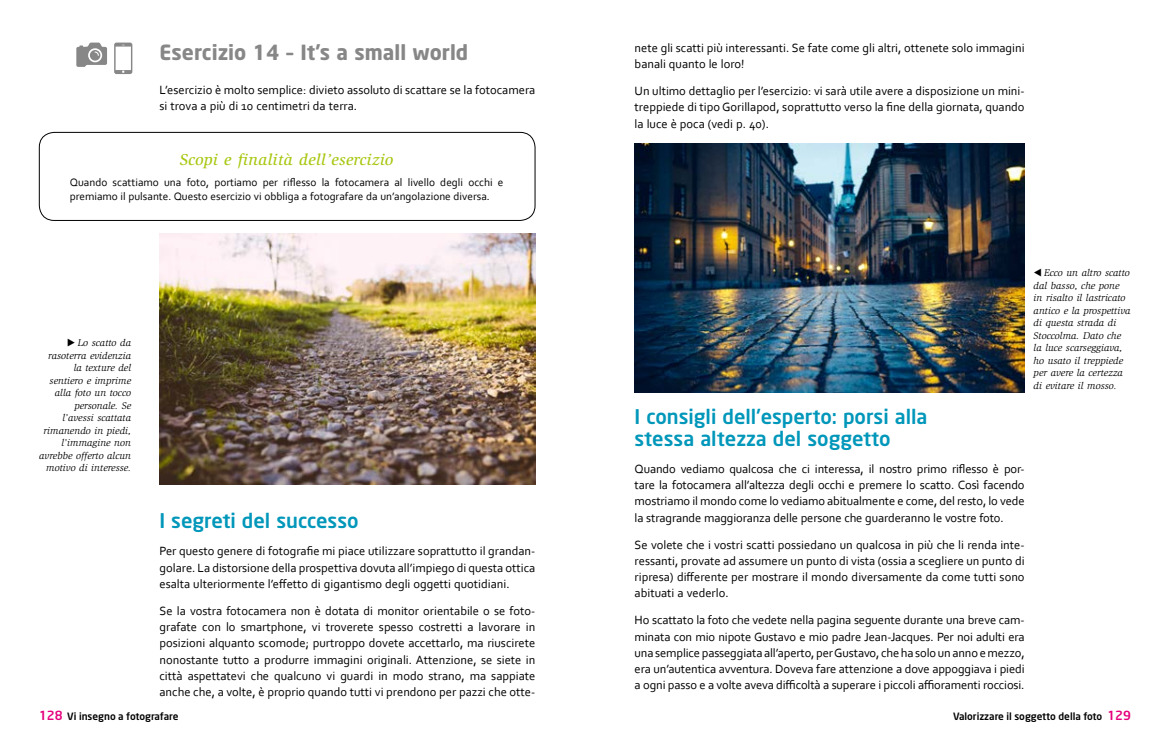
<style>
.page{position:relative;width:1170px;height:745px;background:#fff}
.page>*{position:absolute;margin:0;border:0;box-sizing:border-box;transform-origin:0 0}
.T1{font:700 20.62px "Neo Sans";color:#878787}
.T2{font:500 20px/22px "Neo Sans";color:#0097ba}
.Encadre_titre{font:italic 500 16.25px "Slimbach Std";letter-spacing:.02em;color:#a8c813}
.Texte_courant{font:12.5px/16.2px "Corbel";color:#000;text-align:justify}
.Encadre_Texte{font:11.25px/13.8px "Corbel";color:#000}
.t1{font:italic 10px/12.5px "Slimbach Std";color:#000;text-align:right}
.t2{font:500 10px "Neo Sans";color:#000}
.s1{font-size:12.5px;color:#e6007d}
</style>
<div class="page">
<div style="left:39px;top:132px;width:496px;height:88px;border:1px solid #000;border-radius:15px"></div>
<img style="left:159px;top:234px;width:376px;height:250px">
<img style="left:634px;top:143px;width:390px;height:249px">
<svg style="left:76px;top:43px;width:31px;height:24px"></svg>
<svg style="left:114px;top:43px;width:18px;height:31px"></svg>
<p class="T1" style="left:159px;top:39px;width:310px">Esercizio 14 – It’s a small world</p>
<p class="Texte_courant" style="left:159px;top:81px;width:377px">L’esercizio è molto semplice: divieto assoluto di scattare se la fotocamera si trova a più di 10 centimetri da terra.</p>
<p class="Encadre_titre" style="left:180px;top:150px;width:215px">Scopi e finalità dell’esercizio</p>
<p class="Encadre_Texte" style="left:70px;top:175px;width:435px">Quando scattiamo una foto, portiamo per riflesso la fotocamera al livello degli occhi e premiamo il pulsante. Questo esercizio vi obbliga a fotografare da un’angolazione diversa.</p>
<p class="t1" style="left:39px;top:336px;width:93px">▶ Lo scatto da rasoterra evidenzia la texture del sentiero e imprime alla foto un tocco personale. Se<br>l’avessi scattata rimanendo in piedi, l’immagine non avrebbe offerto alcun motivo di interesse.</p>
<p class="T2" style="left:159px;top:509px;width:201px">I segreti del successo</p>
<p class="Texte_courant" style="left:159px;top:542px;width:377px">Per questo genere di fotografie mi piace utilizzare soprattutto il grandan&shy;golare. La distorsione della prospettiva dovuta all’impiego di questa ottica esalta ulteriormente l’effetto di gigantismo degli oggetti quotidiani.</p>
<p class="Texte_courant" style="left:159px;top:601px;width:377px">Se la vostra fotocamera non è dotata di monitor orientabile o se foto&shy;grafate con lo smartphone, vi troverete spesso costretti a lavorare in posizioni alquanto scomode; purtroppo dovete accettarlo, ma riuscirete nonostante tutto a produrre immagini originali. Attenzione, se siete in città aspettatevi che qualcuno vi guardi in modo strano, ma sappiate anche che, a volte, è proprio quando tutti vi prendono per pazzi che otte-</p>
<p class="Texte_courant" style="left:634px;top:39px;width:391px">nete gli scatti più interessanti. Se fate come gli altri, ottenete solo immagini banali quanto le loro!</p>
<p class="Texte_courant" style="left:634px;top:82px;width:391px">Un ultimo dettaglio per l’esercizio: vi sarà utile avere a disposizione un mini&shy;treppiede di tipo Gorillapod, soprattutto verso la fine della giornata, quando la luce è poca (vedi p. 40).</p>
<p class="T2" style="left:634px;top:404px;width:294px">I consigli dell’esperto: porsi alla stessa altezza del soggetto</p>
<p class="Texte_courant" style="left:634px;top:460px;width:391px">Quando vediamo qualcosa che ci interessa, il nostro primo riflesso è por&shy;tare la fotocamera all’altezza degli occhi e premere lo scatto. Così facendo mostriamo il mondo come lo vediamo abitualmente e come, del resto, lo vede la stragrande maggioranza delle persone che guarderanno le vostre foto.</p>
<p class="Texte_courant" style="left:634px;top:535px;width:391px">Se volete che i vostri scatti possiedano un qualcosa in più che li renda inte&shy;ressanti, provate ad assumere un punto di vista (ossia a scegliere un punto di ripresa) differente per mostrare il mondo diversamente da come tutti sono abituati a vederlo.</p>
<p class="Texte_courant" style="left:634px;top:611px;width:391px">Ho scattato la foto che vedete nella pagina seguente durante una breve cam&shy;minata con mio nipote Gustavo e mio padre Jean-Jacques. Per noi adulti era una semplice passeggiata all’aperto, per Gustavo, che ha solo un anno e mezzo, era un’autentica avventura. Doveva fare attenzione a dove appoggiava i piedi a ogni passo e a volte aveva difficoltà a superare i piccoli affioramenti rocciosi.</p>
<p class="t1" style="left:1033px;top:266px;width:98px;text-align:left">◀ Ecco un altro scatto dal basso, che pone in risalto il lastricato antico e la prospettiva di questa strada di<br>Stoccolma. Dato che la luce scarseggiava, ho usato il treppiede per avere la certezza di evitare il mosso.</p>
<p class="t2" style="left:39px;top:709px;width:141px"><span class="s1">128</span> Vi insegno a fotografare</p>
<p class="t2" style="left:952px;top:709px;width:179px">Valorizzare il soggetto della foto <span class="s1">129</span></p>
</div>
